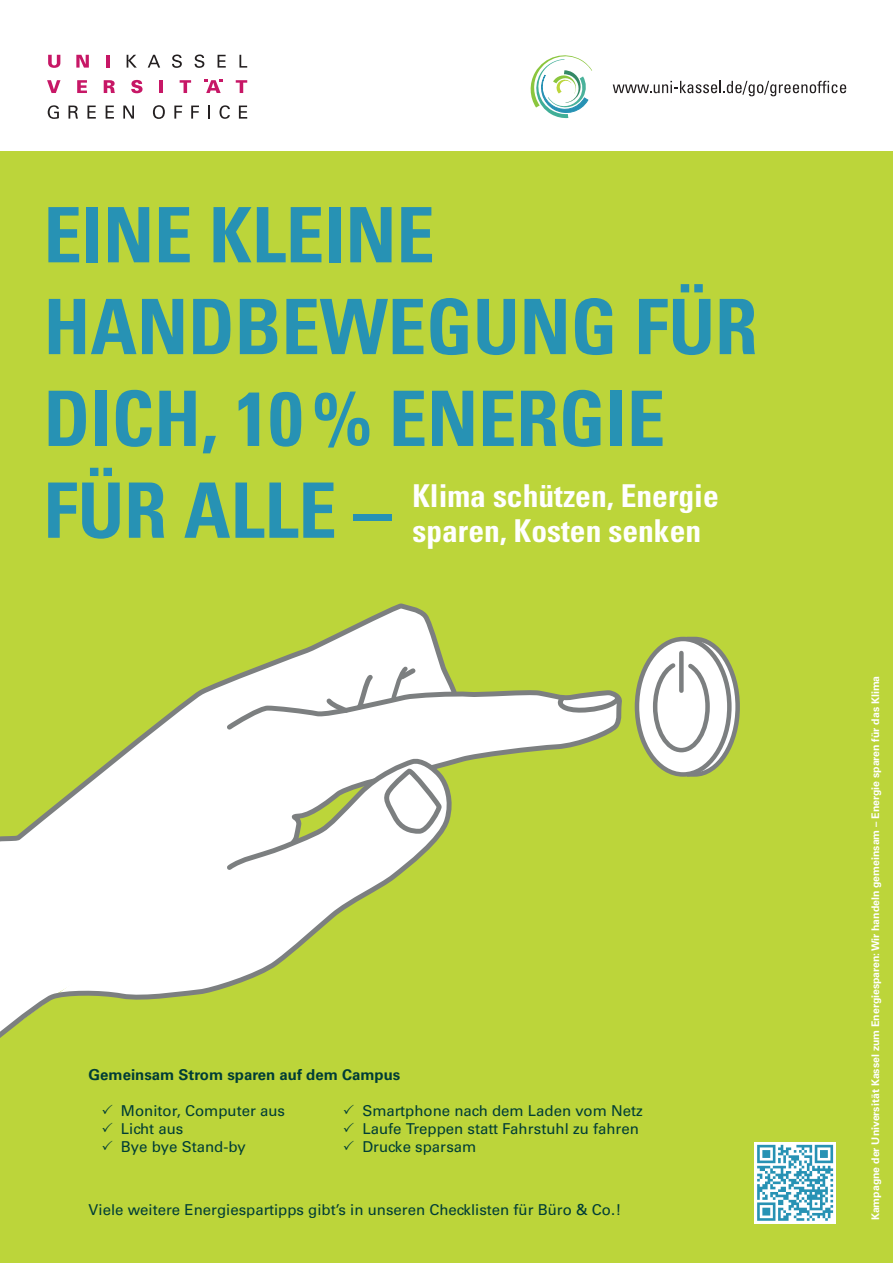
<style>
.page{position:relative;width:893px;height:1263px;background:#fff}
.page>*{position:absolute;margin:0;border:0;box-sizing:border-box;transform-origin:0 0}
.t1{font:700 condensed 76.5px/91.8px "Univers LT Std";color:#2792b4}
.t2{font:700 condensed 31.5px/34.5px "Univers LT Std";color:#fff}
.t3{font:15px/18px "Univers LT Std";color:#003d36}
.t4{font:700 15px "Univers LT Std";color:#003d36}
.t5{font:700 10.5px "Univers LT Std";color:#fff}
</style>
<div class="page">
<div style="left:0;top:153px;width:893px;height:1110px;background:#bcd53a"></div>
<hr style="left:0;top:151px;width:893px;height:2px;background:#bcd53a">
<svg style="left:127px;top:55px;width:10px;height:13px"></svg>
<svg style="left:148px;top:55px;width:12px;height:13px"></svg>
<svg style="left:172px;top:55px;width:10px;height:13px"></svg>
<svg style="left:195px;top:55px;width:9px;height:13px"></svg>
<svg style="left:218px;top:55px;width:8px;height:13px"></svg>
<svg style="left:239px;top:55px;width:8px;height:13px"></svg>
<svg style="left:47px;top:80px;width:14px;height:13px"></svg>
<svg style="left:77px;top:80px;width:10px;height:13px"></svg>
<svg style="left:104px;top:80px;width:11px;height:13px"></svg>
<svg style="left:131px;top:80px;width:12px;height:13px"></svg>
<svg style="left:160px;top:80px;width:3px;height:13px"></svg>
<svg style="left:180px;top:80px;width:11px;height:13px"></svg>
<svg style="left:236px;top:80px;width:11px;height:13px"></svg>
<svg style="left:48px;top:55px;width:12px;height:13px"></svg>
<svg style="left:76px;top:55px;width:13px;height:13px"></svg>
<hr style="left:106px;top:55px;width:4px;height:13px;background:#c71766">
<svg style="left:204px;top:79px;width:19px;height:14px"></svg>
<svg style="left:48px;top:105px;width:11px;height:14px"></svg>
<svg style="left:69px;top:106px;width:9px;height:13px"></svg>
<svg style="left:87px;top:106px;width:9px;height:13px"></svg>
<svg style="left:106px;top:106px;width:8px;height:13px"></svg>
<svg style="left:123px;top:106px;width:11px;height:13px"></svg>
<svg style="left:153px;top:105px;width:12px;height:14px"></svg>
<svg style="left:174px;top:106px;width:8px;height:13px"></svg>
<svg style="left:191px;top:106px;width:8px;height:13px"></svg>
<svg style="left:208px;top:106px;width:2px;height:13px"></svg>
<svg style="left:219px;top:105px;width:11px;height:14px"></svg>
<svg style="left:239px;top:106px;width:8px;height:13px"></svg>
<svg style="left:530px;top:55px;width:62px;height:63px"></svg>
<svg style="left:613px;top:81px;width:233px;height:15px"></svg>
<svg style="left:112px;top:605px;width:344px;height:154px"></svg>
<svg style="left:223px;top:689px;width:398px;height:74px;background:#ecefde"></svg>
<svg style="left:0;top:759px;width:459px;height:279px;fill:#fff"></svg>
<svg style="left:382px;top:762px;width:62px;height:74px;background:#dadbda"></svg>
<svg style="left:556px;top:693px;width:66px;height:26px;background:#c7c9c4"></svg>
<svg style="left:322px;top:670px;width:55px;height:45px;background:#e4e4e5"></svg>
<svg style="left:389px;top:663px;width:31px;height:41px"></svg>
<svg style="left:637px;top:639px;width:92px;height:135px"></svg>
<svg style="left:651px;top:636px;width:89px;height:141px;background:#d6dac3"></svg>
<div style="left:679px;top:653px;width:5px;height:38px;background:#7c7f80"></div>
<svg style="left:754px;top:1142px;width:82px;height:81px"></svg>
<svg style="left:757px;top:1145px;width:76px;height:76px;background:#90c7d8"></svg>
<h1 class="t1" style="left:44px;top:189px;width:715px">EINE KLEINE<br>HANDBEWEGUNG FÜR<br>DICH, 10 % ENERGIE<br>FÜR ALLE –</h1>
<h2 class="t2" style="left:412px;top:478px;width:308px">Klima schützen, Energie sparen, Kosten senken</h2>
<p class="t4" style="left:89px;top:1066px;width:313px">Gemeinsam Strom sparen auf dem Campus</p>
<p class="t3" style="left:121px;top:1102px;width:166px">Monitor, Computer aus<br>Licht aus<br>Bye bye Stand-by</p>
<p class="t3" style="left:362px;top:1102px;width:282px">Smartphone nach dem Laden vom Netz<br>Laufe Treppen statt Fahrstuhl zu fahren<br>Drucke sparsam</p>
<p class="t3" style="left:89px;top:1201px;width:534px">Viele weitere Energiespartipps gibt’s in unseren Checklisten für Büro &amp; Co.!</p>
<p class="t5" style="left:869px;top:1220px;width:546px;rotate:-90deg">Kampagne der Universität Kassel zum Energiesparen: Wir handeln gemeinsam – Energie sparen für das Klima</p>
</div>
